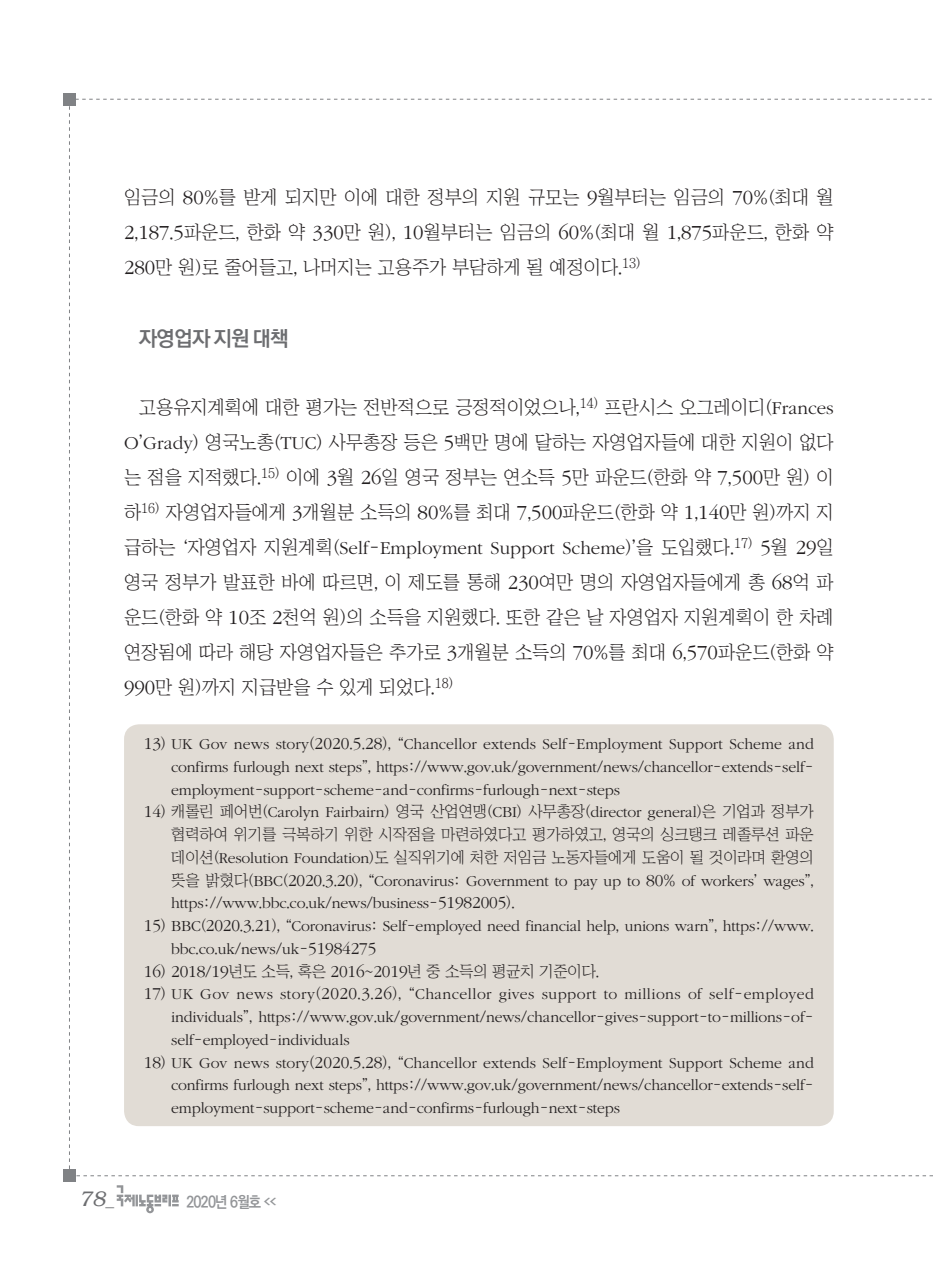
<style>
.page{position:relative;width:933px;height:1275px;background:#fff}
.page>*{position:absolute;margin:0;border:0;box-sizing:border-box;transform-origin:0 0}
.중제목{font:700 21px "Ko Pub Dotum";letter-spacing:-.03em;color:#6c6d70}
.t1{font:italic 300 21px "Bookman";color:#6c6d70}
.본문{font:18.9px/35px "Chosunilbo NM";color:#231f20;text-align:justify}
.각주{font:300 15.75px/22.8px "ITC Garamond Std";letter-spacing:-.01em;color:#231f20;text-align:justify}
.각주-2{font:15.75px/22.8px "Chosunilbo NM";letter-spacing:-.01em;color:#231f20;text-align:justify}
.t2{font:700 15.75px "Ko Pub Dotum";letter-spacing:-.055em;color:#939598;scale:.9 1}
.s1{font-family:"ITC Garamond Std";font-weight:300;font-size:20.82px}
.s2{font-family:"ITC Garamond Std";font-weight:300}
.s3{font-size:17.32px}
.s4{font-family:"Chosunilbo NM";font-weight:400}
.s5{font-family:"ITC Garamond Std";font-weight:300;font-size:17.32px}
.s6{font-family:"Helvetica";font-weight:400;font-style:normal;font-size:17.5px}
.s7{font-size:7.88px}
</style>
<div class="page">
<div style="left:64px;top:1170px;width:12px;height:12px;background:#808285"></div>
<div style="left:64px;top:93px;width:12px;height:12px;background:#808285"></div>
<svg style="left:117px;top:1185px;width:62px;height:28px"></svg>
<div style="left:124px;top:724px;width:709px;height:402px;background:#e1dcd5;border-radius:15px"></div>
<p class="본문" style="left:124px;top:179px;width:711px">임금의 <span class="s1">80</span>%를 받게 되지만 이에 대한 정부의 지원 규모는 <span class="s1">9</span>월부터는 임금의 <span class="s1">70</span>%(최대 월 <span class="s1">2</span>,<span class="s1">187</span>.<span class="s1">5</span>파운드, 한화 약 <span class="s1">330</span>만 원), <span class="s1">10</span>월부터는 임금의 <span class="s1">60</span>%(최대 월 <span class="s1">1</span>,<span class="s1">875</span>파운드, 한화 약 <span class="s1">280</span>만 원)로 줄어들고, 나머지는 고용주가 부담하게 될 예정이다.<sup>13)</sup></p>
<p class="중제목" style="left:139px;top:328px;width:151px">자영업자 지원 대책</p>
<p class="본문" style="left:124px;top:389px;width:711px;text-indent:15px">고용유지계획에 대한 평가는 전반적으로 긍정적이었으나,<sup>14)</sup> 프란시스 오그레이디(<span class="s2">Frances O</span>’<span class="s2">Grady</span>) 영국노총(<span class="s2">TUC</span>) 사무총장 등은 <span class="s1">5</span>백만 명에 달하는 자영업자들에 대한 지원이 없다 는 점을 지적했다.<sup>15)</sup> 이에 <span class="s1">3</span>월 <span class="s1">26</span>일 영국 정부는 연소득 <span class="s1">5</span>만 파운드(한화 약 <span class="s1">7</span>,<span class="s1">500</span>만 원) 이 하<sup>16)</sup> 자영업자들에게 <span class="s1">3</span>개월분 소득의 <span class="s1">80</span>%를 최대 <span class="s1">7</span>,<span class="s1">500</span>파운드(한화 약 <span class="s1">1</span>,<span class="s1">140</span>만 원)까지 지 급하는 ‘자영업자 지원계획(<span class="s2">Self</span>-<span class="s2">Employment Support Scheme</span>)’을 도입했다.<sup>17)</sup> <span class="s1">5</span>월 <span class="s1">29</span>일 영국 정부가 발표한 바에 따르면, 이 제도를 통해 <span class="s1">230</span>여만 명의 자영업자들에게 총 <span class="s1">68</span>억 파 운드(한화 약 <span class="s1">10</span>조 <span class="s1">2</span>천억 원)의 소득을 지원했다. 또한 같은 날 자영업자 지원계획이 한 차례 연장됨에 따라 해당 자영업자들은 추가로 <span class="s1">3</span>개월분 소득의 <span class="s1">70</span>%를 최대 <span class="s1">6</span>,<span class="s1">570</span>파운드(한화 약 <span class="s1">990</span>만 원)까지 지급받을 수 있게 되었다.<sup>18)</sup></p>
<p class="각주" style="left:171px;top:733px;width:644px;text-indent:-27px"><span class="s3">13</span><span class="s4">)</span> UK Gov news story<span class="s4">(</span><span class="s3">2020</span><span class="s4">.</span><span class="s3">5</span><span class="s4">.</span><span class="s3">28</span><span class="s4">), “</span>Chancellor extends Self<span class="s4">-</span>Employment Support Scheme and confirms furlough next steps<span class="s4">”,</span> https<span class="s4">://</span>www<span class="s4">.</span>gov<span class="s4">.</span>uk<span class="s4">/</span>government<span class="s4">/</span>news<span class="s4">/</span>chancellor<span class="s4">-</span>extends<span class="s4">-</span>self&shy;employment<span class="s4">-</span>support<span class="s4">-</span>scheme<span class="s4">-</span>and<span class="s4">-</span>confirms<span class="s4">-</span>furlough<span class="s4">-</span>next<span class="s4">-</span>steps</p>
<p class="각주-2" style="left:171px;top:800px;width:644px;text-indent:-27px"><span class="s5">14</span>) 캐롤린 페어번(<span class="s2">Carolyn Fairbairn</span>) 영국 산업연맹(<span class="s2">CBI</span>) 사무총장(<span class="s2">director general</span>)은 기업과 정부가 협력하여 위기를 극복하기 위한 시작점을 마련하였다고 평가하였고, 영국의 싱크탱크 레졸루션 파운 데이션(<span class="s2">Resolution Foundation</span>)도 실직위기에 처한 저임금 노동자들에게 도움이 될 것이라며 환영의 뜻을 밝혔다(<span class="s2">BBC</span>(<span class="s5">2020</span>.<span class="s5">3</span>.<span class="s5">20</span>), “<span class="s2">Coronavirus</span>: <span class="s2">Government to pay up to</span> <span class="s5">80</span>% <span class="s2">of workers</span>’ <span class="s2">wages</span>”, <span class="s2">https</span>://<span class="s2">www</span>.<span class="s2">bbc</span>.<span class="s2">co</span>.<span class="s2">uk</span>/<span class="s2">news</span>/<span class="s2">business</span>-<span class="s5">51982005</span>).</p>
<p class="각주" style="left:171px;top:915px;width:644px;text-indent:-27px"><span class="s3">15</span><span class="s4">)</span> BBC<span class="s4">(</span><span class="s3">2020</span><span class="s4">.</span><span class="s3">3</span><span class="s4">.</span><span class="s3">21</span><span class="s4">), “</span>Coronavirus<span class="s4">:</span> Self<span class="s4">-</span>employed need financial help<span class="s4">,</span> unions warn<span class="s4">”,</span> https<span class="s4">://</span>www<span class="s4">. </span>bbc<span class="s4">.</span>co<span class="s4">.</span>uk<span class="s4">/</span>news<span class="s4">/</span>uk<span class="s4">-</span><span class="s3">51984275</span></p>
<p class="각주-2" style="left:144px;top:959px;width:457px"><span class="s5">16</span>) <span class="s5">2018</span>/<span class="s5">19</span>년도 소득, 혹은 <span class="s5">2016</span>~<span class="s5">2019</span>년 중 소득의 평균치 기준이다.</p>
<p class="각주" style="left:171px;top:983px;width:644px;text-indent:-27px"><span class="s3">17</span><span class="s4">)</span> UK Gov news story<span class="s4">(</span><span class="s3">2020</span><span class="s4">.</span><span class="s3">3</span><span class="s4">.</span><span class="s3">26</span><span class="s4">), “</span>Chancellor gives support to millions of self<span class="s4">-</span>employed individuals<span class="s4">”,</span> https<span class="s4">://</span>www<span class="s4">.</span>gov<span class="s4">.</span>uk<span class="s4">/</span>government<span class="s4">/</span>news<span class="s4">/</span>chancellor<span class="s4">-</span>gives<span class="s4">-</span>support<span class="s4">-</span>to<span class="s4">-</span>millions<span class="s4">-</span>of&shy;self<span class="s4">-</span>employed<span class="s4">-</span>individuals</p>
<p class="각주" style="left:171px;top:1051px;width:644px;text-indent:-27px"><span class="s3">18</span><span class="s4">)</span> UK Gov news story<span class="s4">(</span><span class="s3">2020</span><span class="s4">.</span><span class="s3">5</span><span class="s4">.</span><span class="s3">28</span><span class="s4">), “</span>Chancellor extends Self<span class="s4">-</span>Employment Support Scheme and confirms furlough next steps<span class="s4">”,</span> https<span class="s4">://</span>www<span class="s4">.</span>gov<span class="s4">.</span>uk<span class="s4">/</span>government<span class="s4">/</span>news<span class="s4">/</span>chancellor<span class="s4">-</span>extends<span class="s4">-</span>self&shy;employment<span class="s4">-</span>support<span class="s4">-</span>scheme<span class="s4">-</span>and<span class="s4">-</span>confirms<span class="s4">-</span>furlough<span class="s4">-</span>next<span class="s4">-</span>steps</p>
<h1 class="t1" style="left:79px;top:1187px;width:36px">78<span class="s6">_</span></h1>
<p class="t2" style="left:186px;top:1194px;width:101px">2020년 6월호 <span class="s7">&lt;&lt;</span></p>
</div>
